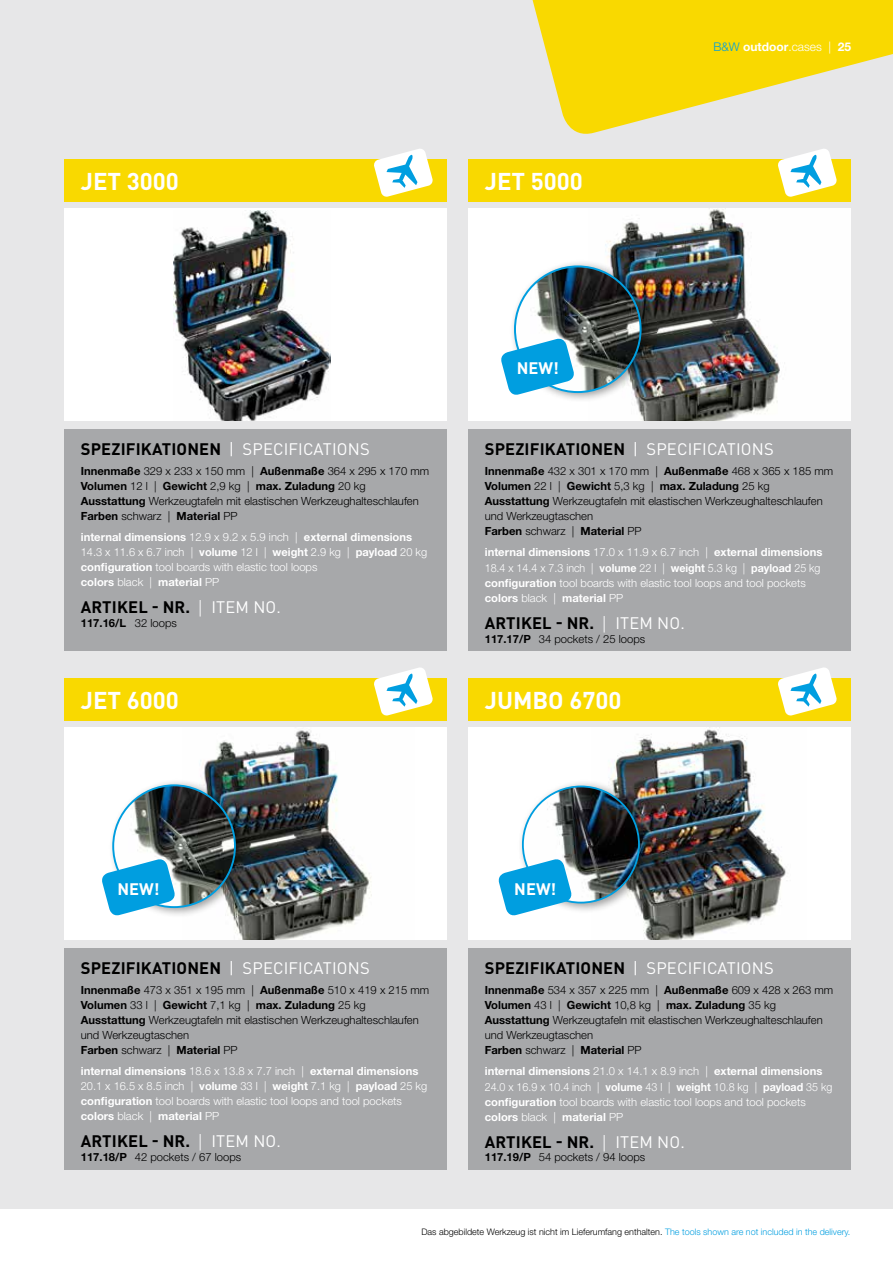
<style>
.page{position:relative;width:893px;height:1263px;background:#e7e7e8}
.page>*{position:absolute;margin:0;border:0;box-sizing:border-box;transform-origin:0 0}
.t1{font:700 24px "DINOT";color:#fff}
.t2{font:700 16.5px "DINOT";letter-spacing:.01em;color:#000}
.t3{font:700 16.5px "DINOT";color:#fff}
.t4{font:700 12px "Helvetica Neue LT Std";color:#fff}
.t5{font:300 11.25px/15px "Helvetica Neue LT Std";color:#000}
.t6{font:300 11.25px/15px "Helvetica Neue LT Std";color:#fff}
.t7{font:700 11.25px "Helvetica Neue LT Std";color:#000}
.t8{font:300 9px "Helvetica Neue LT Std";color:#000}
.s1{font-weight:300;color:#009ee0}
.s2{font-weight:300}
.s3{font-weight:400;color:#fff}
.s4{font-weight:700}
.s5{font-family:"Helvetica Neue LT Std";font-weight:300;color:#fff}
.s6{color:#009ee0}
</style>
<div class="page">
<svg style="left:532px;top:0;width:361px;height:134px;fill:#f9d900"></svg>
<div style="left:0;top:1210px;width:893px;height:53px;background:#fff"></div>
<div style="left:468px;top:727px;width:382px;height:213px;background:#fff"></div>
<img style="left:610px;top:727px;width:176px;height:213px">
<div style="left:64px;top:678px;width:382px;height:43px;background:#f9d900"></div>
<svg style="left:374px;top:667px;width:59px;height:48px"></svg>
<div style="left:468px;top:678px;width:382px;height:43px;background:#f9d900"></div>
<svg style="left:778px;top:667px;width:59px;height:48px"></svg>
<div style="left:64px;top:208px;width:382px;height:213px;background:#fff"></div>
<img style="left:173px;top:211px;width:158px;height:210px">
<div style="left:468px;top:208px;width:382px;height:213px;background:#fff"></div>
<img style="left:605px;top:208px;width:175px;height:213px">
<div style="left:509px;top:259px;width:144px;height:144px;background:#000;opacity:.38"></div>
<img style="left:515px;top:266px;width:126px;height:126px;border-radius:63px">
<svg style="left:501px;top:337px;width:75px;height:59px"></svg>
<div style="left:468px;top:429px;width:382px;height:222px;background:#a7a8aa"></div>
<div style="left:64px;top:429px;width:382px;height:222px;background:#a7a8aa"></div>
<div style="left:64px;top:948px;width:382px;height:221px;background:#a7a8aa"></div>
<div style="left:468px;top:948px;width:382px;height:221px;background:#a7a8aa"></div>
<div style="left:64px;top:727px;width:382px;height:213px;background:#fff"></div>
<img style="left:200px;top:730px;width:172px;height:210px">
<div style="left:108px;top:778px;width:140px;height:140px;background:#000;opacity:.38"></div>
<img style="left:113px;top:785px;width:122px;height:122px;border-radius:61px">
<svg style="left:102px;top:857px;width:74px;height:60px"></svg>
<div style="left:517px;top:779px;width:135px;height:135px;background:#000;opacity:.38"></div>
<img style="left:523px;top:786px;width:116px;height:116px;border-radius:58px">
<div style="left:522px;top:785px;width:118px;height:118px;border:2px solid #009ee0;border-radius:50%"></div>
<svg style="left:498px;top:857px;width:75px;height:59px"></svg>
<div style="left:64px;top:159px;width:382px;height:43px;background:#f9d900"></div>
<svg style="left:374px;top:149px;width:59px;height:48px"></svg>
<div style="left:468px;top:159px;width:382px;height:43px;background:#f9d900"></div>
<svg style="left:778px;top:149px;width:59px;height:48px"></svg>
<h1 class="t1" style="left:81px;top:166px;width:100px">JET 3000</h1>
<h1 class="t1" style="left:485px;top:166px;width:100px">JET 5000</h1>
<h2 class="t3" style="left:517px;top:357px;width:44px">NEW!</h2>
<p class="t4" style="left:713px;top:39px;width:139px"><span class="s1">B&amp;W</span> outdoor<span class="s2">.cases |</span> 25</p>
<h2 class="t2" style="left:81px;top:438px;width:290px">SPEZIFIKATIONEN <span class="s3">| SPECIFICATIONS</span></h2>
<p class="t5" style="left:81px;top:463px;width:350px"><span class="s4">Innenmaße</span> 329 x 233 x 150 mm | <span class="s4">Außenmaße</span> 364 x 295 x 170 mm <span class="s4">Volumen</span> 12 l | <span class="s4">Gewicht</span> 2,9 kg | <span class="s4">max. Zuladung</span> 20 kg <span class="s4">Ausstattung</span> Werkzeugtafeln mit elastischen Werkzeughalteschlaufen <span class="s4">Farben</span> schwarz | <span class="s4">Material</span> PP</p>
<p class="t6" style="left:81px;top:529px;width:348px"><span class="s4">internal dimensions</span> 12.9 x 9.2 x 5.9 inch | <span class="s4">external dimensions </span>14.3 x 11.6 x 6.7 inch | <span class="s4">volume</span> 12 l | <span class="s4">weight</span> 2.9 kg | <span class="s4">payload</span> 20 kg <span class="s4">configuration</span> tool boards with elastic tool loops<br><span class="s4">colors</span> black | <span class="s4">material</span> PP</p>
<h2 class="t2" style="left:81px;top:596px;width:201px">ARTIKEL - NR. <span class="s5">|</span> <span class="s3">ITEM NO.</span></h2>
<p class="t7" style="left:81px;top:616px;width:98px">117.16/L <span class="s2">32 loops</span></p>
<h2 class="t2" style="left:485px;top:438px;width:290px">SPEZIFIKATIONEN <span class="s3">| SPECIFICATIONS</span></h2>
<p class="t5" style="left:485px;top:463px;width:350px"><span class="s4">Innenmaße</span> 432 x 301 x 170 mm | <span class="s4">Außenmaße</span> 468 x 365 x 185 mm <span class="s4">Volumen</span> 22 l | <span class="s4">Gewicht</span> 5,3 kg | <span class="s4">max. Zuladung</span> 25 kg <span class="s4">Ausstattung</span> Werkzeugtafeln mit elastischen Werkzeughalteschlaufen und Werkzeugtaschen<br><span class="s4">Farben</span> schwarz | <span class="s4">Material</span> PP</p>
<p class="t6" style="left:485px;top:544px;width:339px"><span class="s4">internal dimensions</span> 17.0 x 11.9 x 6.7 inch | <span class="s4">external dimensions </span>18.4 x 14.4 x 7.3 inch | <span class="s4">volume</span> 22 l | <span class="s4">weight</span> 5.3 kg | <span class="s4">payload</span> 25 kg <span class="s4">configuration</span> tool boards with elastic tool loops and tool pockets <span class="s4">colors</span> black | <span class="s4">material</span> PP</p>
<h2 class="t2" style="left:485px;top:612px;width:201px">ARTIKEL - NR. <span class="s5">|</span> <span class="s3">ITEM NO.</span></h2>
<p class="t5" style="left:485px;top:631px;width:162px"><span class="s4">117.17/P</span> 34 pockets / 25 loops</p>
<h1 class="t1" style="left:81px;top:684px;width:100px">JET 6000</h1>
<h1 class="t1" style="left:485px;top:684px;width:138px">JUMBO 6700</h1>
<h2 class="t3" style="left:118px;top:878px;width:44px">NEW!</h2>
<h2 class="t3" style="left:514px;top:878px;width:44px">NEW!</h2>
<h2 class="t2" style="left:81px;top:957px;width:290px">SPEZIFIKATIONEN <span class="s3">| SPECIFICATIONS</span></h2>
<p class="t5" style="left:81px;top:982px;width:350px"><span class="s4">Innenmaße</span> 473 x 351 x 195 mm | <span class="s4">Außenmaße</span> 510 x 419 x 215 mm <span class="s4">Volumen</span> 33 l | <span class="s4">Gewicht</span> 7,1 kg | <span class="s4">max. Zuladung</span> 25 kg <span class="s4">Ausstattung</span> Werkzeugtafeln mit elastischen Werkzeughalteschlaufen und Werkzeugtaschen<br><span class="s4">Farben</span> schwarz | <span class="s4">Material</span> PP</p>
<p class="t6" style="left:81px;top:1063px;width:348px"><span class="s4">internal dimensions</span> 18.6 x 13.8 x 7.7 inch | <span class="s4">external dimensions </span>20.1 x 16.5 x 8.5 inch | <span class="s4">volume</span> 33 l | <span class="s4">weight</span> 7.1 kg | <span class="s4">payload</span> 25 kg <span class="s4">configuration</span> tool boards with elastic tool loops and tool pockets <span class="s4">colors</span> black | <span class="s4">material</span> PP</p>
<h2 class="t2" style="left:81px;top:1130px;width:201px">ARTIKEL - NR. <span class="s5">|</span> <span class="s3">ITEM NO.</span></h2>
<p class="t5" style="left:81px;top:1149px;width:162px"><span class="s4">117.18/P</span> 42 pockets / 67 loops</p>
<h2 class="t2" style="left:485px;top:957px;width:290px">SPEZIFIKATIONEN <span class="s3">| SPECIFICATIONS</span></h2>
<p class="t5" style="left:485px;top:982px;width:350px"><span class="s4">Innenmaße</span> 534 x 357 x 225 mm | <span class="s4">Außenmaße</span> 609 x 428 x 263 mm <span class="s4">Volumen</span> 43 l | <span class="s4">Gewicht</span> 10,8 kg | <span class="s4">max. Zuladung</span> 35 kg <span class="s4">Ausstattung</span> Werkzeugtafeln mit elastischen Werkzeughalteschlaufen und Werkzeugtaschen<br><span class="s4">Farben</span> schwarz | <span class="s4">Material</span> PP</p>
<p class="t6" style="left:485px;top:1063px;width:349px"><span class="s4">internal dimensions</span> 21.0 x 14.1 x 8.9 inch | <span class="s4">external dimensions </span>24.0 x 16.9 x 10.4 inch | <span class="s4">volume</span> 43 l | <span class="s4">weight</span> 10.8 kg | <span class="s4">payload</span> 35 kg <span class="s4">configuration</span> tool boards with elastic tool loops and tool pockets <span class="s4">colors</span> black | <span class="s4">material</span> PP</p>
<h2 class="t2" style="left:485px;top:1131px;width:201px">ARTIKEL - NR. <span class="s5">|</span> <span class="s3">ITEM NO.</span></h2>
<p class="t5" style="left:485px;top:1149px;width:162px"><span class="s4">117.19/P</span> 54 pockets / 94 loops</p>
<p class="t8" style="left:421px;top:1226px;width:431px">Das abgebildete Werkzeug ist nicht im Lieferumfang enthalten. <span class="s6">The tools shown are not included in the delivery.</span></p>
</div>
